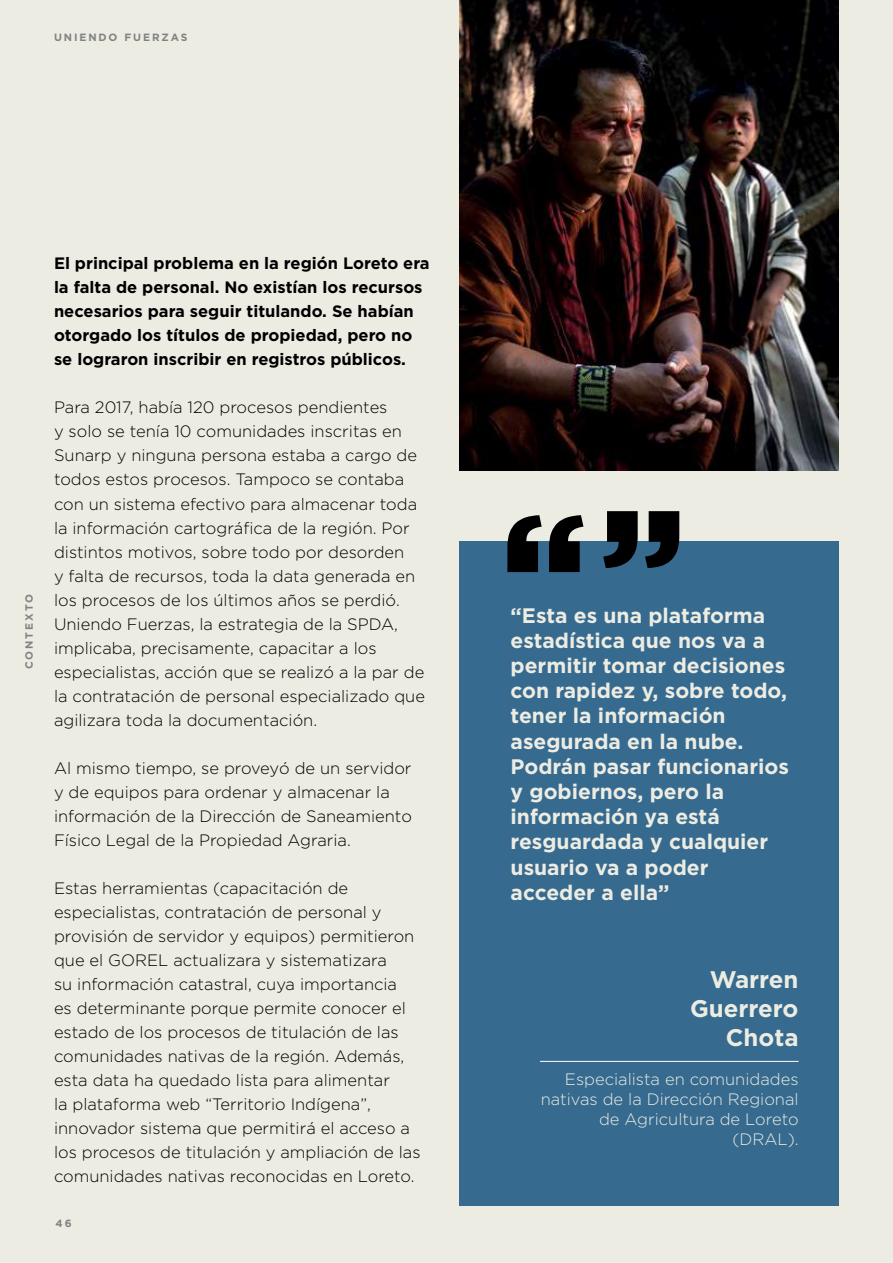
<style>
.page{position:relative;width:893px;height:1263px;background:#ecece2}
.page>*{position:absolute;margin:0;border:0;box-sizing:border-box;transform-origin:0 0}
.t1{font:700 24px/28.8px "Gotham";color:#ecece2;text-align:right}
.t2{font:700 21px/25.2px "Gotham";color:#ecece2}
.t3{font:300 16.5px/24px "Gotham";color:#000}
.t4{font:700 16.5px/24px "Gotham";color:#000}
.t5{font:300 16.5px/19.8px "Gotham";color:#ecece2;text-align:right}
.t6{font:700 10.5px "Gotham";letter-spacing:.18em;color:#808284}
</style>
<div class="page">
<div style="left:459px;top:541px;width:380px;height:664px;background:#366a8f"></div>
<hr style="left:540px;top:1061px;width:259px;height:1px;background:#fff">
<svg style="left:507px;top:515px;width:76px;height:57px"></svg>
<svg style="left:603px;top:511px;width:76px;height:57px"></svg>
<img style="left:459px;top:0;width:380px;height:471px">
<p class="t6" style="left:54px;top:30px;width:135px">UNIENDO FUERZAS</p>
<p class="t6" style="left:22px;top:669px;width:76px;rotate:-90deg">CONTEXTO</p>
<p class="t4" style="left:54px;top:251px;width:377px">El principal problema en la región Loreto era la falta de personal. No existían los recursos necesarios para seguir titulando. Se habían otorgado los títulos de propiedad, pero no se lograron inscribir en registros públicos.</p>
<p class="t3" style="left:54px;top:395px;width:373px">Para 2017, había 120 procesos pendientes<br>y solo se tenía 10 comunidades inscritas en Sunarp y ninguna persona estaba a cargo de todos estos procesos. Tampoco se contaba con un sistema efectivo para almacenar toda la información cartográfica de la región. Por distintos motivos, sobre todo por desorden<br>y falta de recursos, toda la data generada en los procesos de los últimos años se perdió.<br>Uniendo Fuerzas, la estrategia de la SPDA, implicaba, precisamente, capacitar a los especialistas, acción que se realizó a la par de la contratación de personal especializado que agilizara toda la documentación.</p>
<p class="t3" style="left:54px;top:755px;width:359px">Al mismo tiempo, se proveyó de un servidor y de equipos para ordenar y almacenar la información de la Dirección de Saneamiento Físico Legal de la Propiedad Agraria.</p>
<p class="t3" style="left:54px;top:876px;width:368px">Estas herramientas (capacitación de especialistas, contratación de personal y provisión de servidor y equipos) permitieron que el GOREL actualizara y sistematizara<br>su información catastral, cuya importancia<br>es determinante porque permite conocer el estado de los procesos de titulación de las comunidades nativas de la región. Además, esta data ha quedado lista para alimentar<br>la plataforma web “Territorio Indígena”, innovador sistema que permitirá el acceso a los procesos de titulación y ampliación de las comunidades nativas reconocidas en Loreto.</p>
<p class="t6" style="left:56px;top:1216px;width:18px">46</p>
<p class="t2" style="left:511px;top:602px;width:280px">“Esta es una plataforma estadística que nos va a permitir tomar decisiones con rapidez y, sobre todo, tener la información asegurada en la nube.<br>Podrán pasar funcionarios y gobiernos, pero la información ya está resguardada y cualquier usuario va a poder acceder a ella”</p>
<h1 class="t1" style="left:690px;top:965px;width:110px">Warren<br>Guerrero<br>Chota</h1>
<p class="t5" style="left:541px;top:1069px;width:259px">Especialista en comunidades nativas de la Dirección Regional de Agricultura de Loreto (DRAL).</p>
</div>
